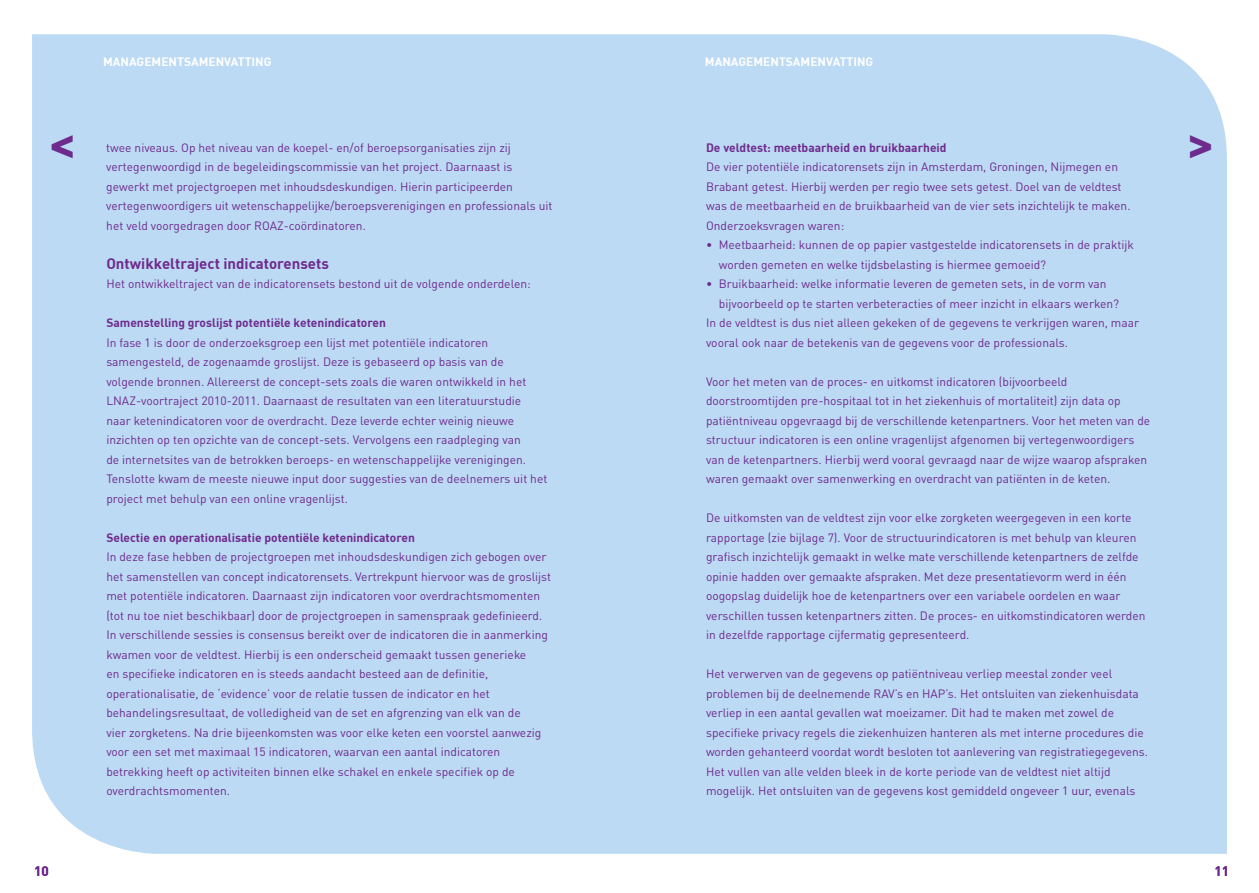
<style>
.page{position:relative;width:1259px;height:893px;background:#fff}
.page>*{position:absolute;margin:0;border:0;box-sizing:border-box;transform-origin:0 0}
.t1{font:900 37.8px "Arial";color:#6e2a8d}
.t2{font:700 15px "DIN";color:#6e2a8d}
.t3{font:700 13.5px "DIN";color:#6e2a8d}
.t4{font:12px/19.5px "DINOT";color:#6e2a8d}
.t5{font:700 12px "DIN";color:#6e2a8d}
.t6{font:700 12px "DIN";color:#fff}
</style>
<div class="page">
<div style="left:32px;top:34px;width:1195px;height:820px;background:#bcdaf3"></div>
<p class="t6" style="left:103px;top:54px;width:168px">Managem entsam envatti ng</p>
<p class="t6" style="left:705px;top:54px;width:168px">Managem entsam envatti ng</p>
<h1 class="t1" style="left:50px;top:125px;width:26px">&lt;</h1>
<h1 class="t1" style="left:1188px;top:125px;width:26px">&gt;</h1>
<p class="t4" style="left:106px;top:137px;width:448px">twee niveaus. Op het niveau van de koepel- en/of beroepsorganisaties zijn zij vertegenwoordigd in de begeleidingscommissie van het project. Daarnaast is gewerkt met projectgroepen met inhoudsdeskundigen. Hierin participeerden vertegenwoordigers uit wetenschappelijke/beroepsverenigingen en professionals uit het veld voorgedragen door ROAZ-coördinatoren.</p>
<p class="t2" style="left:106px;top:253px;width:224px">Ontwikkeltraject indicatorensets</p>
<p class="t4" style="left:106px;top:274px;width:426px">Het ontwikkeltraject van de indicatorensets bestond uit de volgende onderdelen:</p>
<p class="t5" style="left:106px;top:315px;width:281px">Samenstelling groslijst potentiële ketenindicatoren</p>
<p class="t4" style="left:106px;top:332px;width:442px">In fase 1 is door de onderzoeksgroep een lijst met potentiële indicatoren samengesteld, de zogenaamde groslijst. Deze is gebaseerd op basis van de volgende bronnen. Allereerst de concept-sets zoals die waren ontwikkeld in het LNAZ-voortraject 2010-2011. Daarnaast de resultaten van een literatuurstudie naar ketenindicatoren voor de overdracht. Deze leverde echter weinig nieuwe inzichten op ten opzichte van de concept-sets. Vervolgens een raadpleging van<br>de internetsites van de betrokken beroeps- en wetenschappelijke verenigingen.<br>Tenslotte kwam de meeste nieuwe input door suggesties van de deelnemers uit het project met behulp van een online vragenlijst.</p>
<p class="t5" style="left:106px;top:529px;width:310px">Selectie en operationalisatie potentiële ketenindicatoren</p>
<p class="t4" style="left:106px;top:547px;width:446px">In deze fase hebben de projectgroepen met inhoudsdeskundigen zich gebogen over het samenstellen van concept indicatorensets. Vertrekpunt hiervoor was de groslijst met potentiële indicatoren. Daarnaast zijn indicatoren voor overdrachtsmomenten (tot nu toe niet beschikbaar) door de projectgroepen in samenspraak gedefinieerd.<br>In verschillende sessies is consensus bereikt over de indicatoren die in aanmerking kwamen voor de veldtest. Hierbij is een onderscheid gemaakt tussen generieke<br>en specifieke indicatoren en is steeds aandacht besteed aan de definitie, operationalisatie, de ‘evidence’ voor de relatie tussen de indicator en het behandelingsresultaat, de volledigheid van de set en afgrenzing van elk van de<br>vier zorgketens. Na drie bijeenkomsten was voor elke keten een voorstel aanwezig voor een set met maximaal 15 indicatoren, waarvan een aantal indicatoren betrekking heeft op activiteiten binnen elke schakel en enkele specifiek op de overdrachtsmomenten.</p>
<p class="t5" style="left:706px;top:139px;width:242px">De veldtest: meetbaarheid en bruikbaarheid</p>
<p class="t4" style="left:706px;top:157px;width:426px">De vier potentiële indicatorensets zijn in Amsterdam, Groningen, Nijmegen en Brabant getest. Hierbij werden per regio twee sets getest. Doel van de veldtest was de meetbaarheid en de bruikbaarheid van de vier sets inzichtelijk te maken.<br>Onderzoeksvragen waren:</p>
<p class="t4" style="left:719px;top:235px;width:416px;text-indent:-13px">• Meetbaarheid: kunnen de op papier vastgestelde indicatorensets in de praktijk worden gemeten en welke tijdsbelasting is hiermee gemoeid?</p>
<p class="t4" style="left:706px;top:274px;width:402px">• Bruikbaarheid: welke informatie leveren de gemeten sets, in de vorm van</p>
<p class="t4" style="left:719px;top:293px;width:402px">bijvoorbeeld op te starten verbeteracties of meer inzicht in elkaars werken?</p>
<p class="t4" style="left:706px;top:313px;width:434px">In de veldtest is dus niet alleen gekeken of de gegevens te verkrijgen waren, maar</p>
<p class="t4" style="left:706px;top:332px;width:363px">vooral ook naar de betekenis van de gegevens voor de professionals.</p>
<p class="t4" style="left:706px;top:371px;width:446px">Voor het meten van de proces- en uitkomst indicatoren (bijvoorbeeld doorstroomtijden pre-hospitaal tot in het ziekenhuis of mortaliteit) zijn data op patiëntniveau opgevraagd bij de verschillende ketenpartners. Voor het meten van de structuur indicatoren is een online vragenlijst afgenomen bij vertegenwoordigers van de ketenpartners. Hierbij werd vooral gevraagd naar de wijze waarop afspraken waren gemaakt over samenwerking en overdracht van patiënten in de keten.</p>
<p class="t4" style="left:706px;top:508px;width:441px">De uitkomsten van de veldtest zijn voor elke zorgketen weergegeven in een korte rapportage (zie bijlage 7). Voor de structuurindicatoren is met behulp van kleuren grafisch inzichtelijk gemaakt in welke mate verschillende ketenpartners de zelfde opinie hadden over gemaakte afspraken. Met deze presentatievorm werd in één oogopslag duidelijk hoe de ketenpartners over een variabele oordelen en waar verschillen tussen ketenpartners zitten. De proces- en uitkomstindicatoren werden in dezelfde rapportage cijfermatig gepresenteerd.</p>
<p class="t4" style="left:706px;top:664px;width:443px">Het verwerven van de gegevens op patiëntniveau verliep meestal zonder veel problemen bij de deelnemende RAV’s en HAP’s. Het ontsluiten van ziekenhuisdata verliep in een aantal gevallen wat moeizamer. Dit had te maken met zowel de specifieke privacy regels die ziekenhuizen hanteren als met interne procedures die worden gehanteerd voordat wordt besloten tot aanlevering van registratiegegevens.<br>Het vullen van alle velden bleek in de korte periode van de veldtest niet altijd mogelijk. Het ontsluiten van de gegevens kost gemiddeld ongeveer 1 uur, evenals</p>
<p class="t3" style="left:34px;top:862px;width:16px">10</p>
<p class="t3" style="left:1214px;top:862px;width:16px">11</p>
</div>
